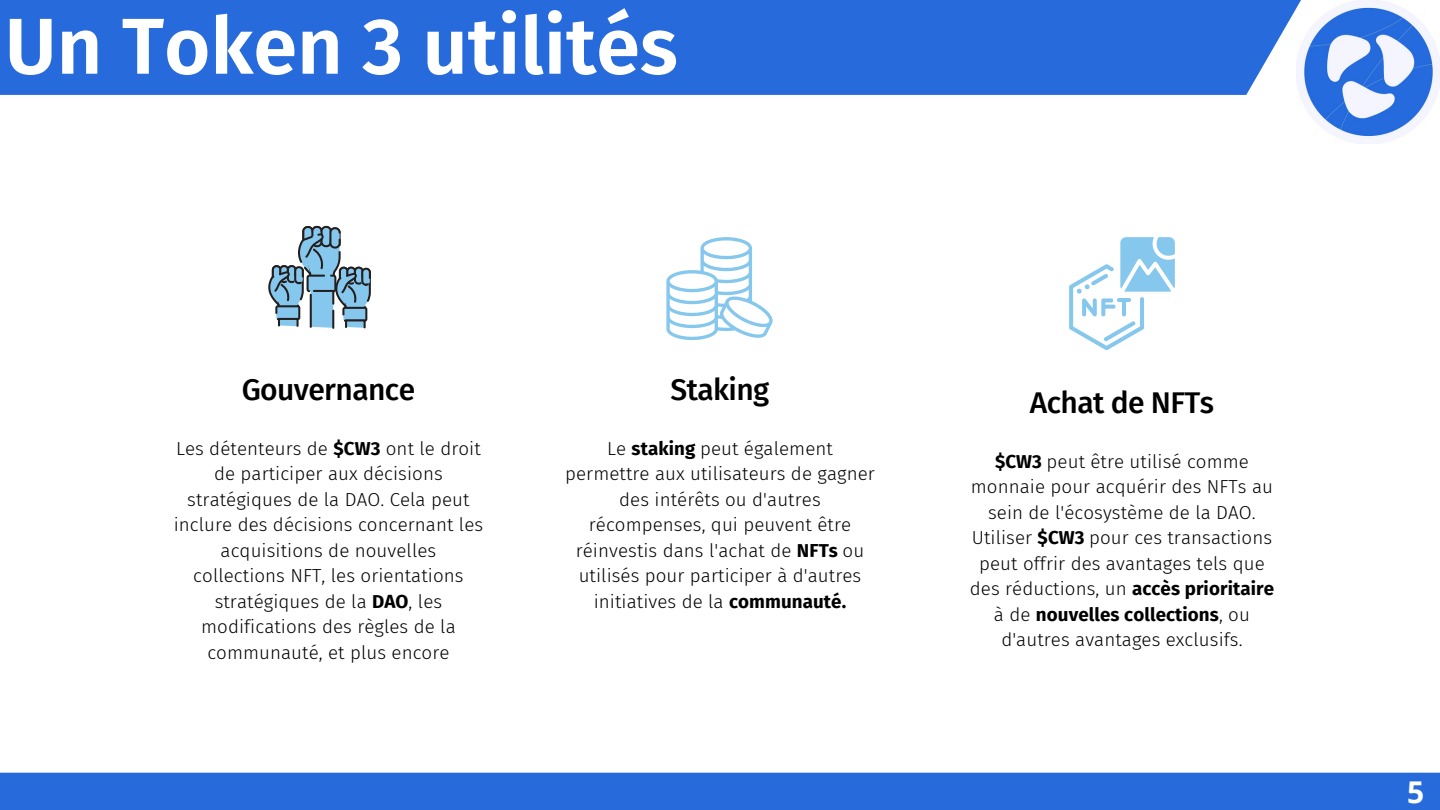
<style>
.page{position:relative;width:1440px;height:810px;background:#fff}
.page>*{position:absolute;margin:0;border:0;box-sizing:border-box;transform-origin:0 0}
.t1{font:600 79.2px "Fira Sans";color:#fff}
.t2{font:500 30px "Fira Sans";letter-spacing:-.02em;color:#000}
.t3{font:700 30px "Open Sans";color:#fff}
.t4{font:300 18.7px/25.5px "Fira Sans";letter-spacing:.005em;color:#000;text-align:center}
.s1{font-weight:700}
</style>
<div class="page">
<img style="left:1300px;top:0;width:140px;height:143px">
<svg style="left:268px;top:226px;width:103px;height:103px"></svg>
<svg style="left:666px;top:237px;width:107px;height:103px"></svg>
<svg style="left:1069px;top:237px;width:106px;height:113px"></svg>
<div style="left:0;top:773px;width:1440px;height:37px;background:#266adc"></div>
<div style="left:0;top:0;width:1336px;height:95px;background:#266adc"></div>
<h1 class="t1" style="left:5px;top:0;width:675px">Un Token 3 utilités</h1>
<h2 class="t2" style="left:242px;top:372px;width:175px">Gouvernance</h2>
<p class="t4" style="left:174px;top:436px;width:311px">Les détenteurs de <span class="s1">$CW3</span> ont le droit de participer aux décisions stratégiques de la DAO. Cela peut inclure des décisions concernant les acquisitions de nouvelles collections NFT, les orientations stratégiques de la <span class="s1">DAO</span>, les modifications des règles de la communauté, et plus encore</p>
<h2 class="t2" style="left:671px;top:372px;width:100px">Staking</h2>
<p class="t4" style="left:565px;top:436px;width:311px">Le <span class="s1">staking</span> peut également permettre aux utilisateurs de gagner des intérêts ou d'autres récompenses, qui peuvent être réinvestis dans l'achat de <span class="s1">NFTs</span> ou utilisés pour participer à d'autres initiatives de la <span class="s1">communauté.</span></p>
<h2 class="t2" style="left:1030px;top:385px;width:186px">Achat de NFTs</h2>
<p class="t4" style="left:970px;top:449px;width:306px"><span class="s1">$CW3</span> peut être utilisé comme monnaie pour acquérir des NFTs au sein de l'écosystème de la DAO.<br>Utiliser <span class="s1">$CW3</span> pour ces transactions peut offrir des avantages tels que des réductions, un <span class="s1">accès prioritaire </span>à de <span class="s1">nouvelles collections</span>, ou d'autres avantages exclusifs.</p>
<h2 class="t3" style="left:1407px;top:771px;width:19px">5</h2>
</div>
